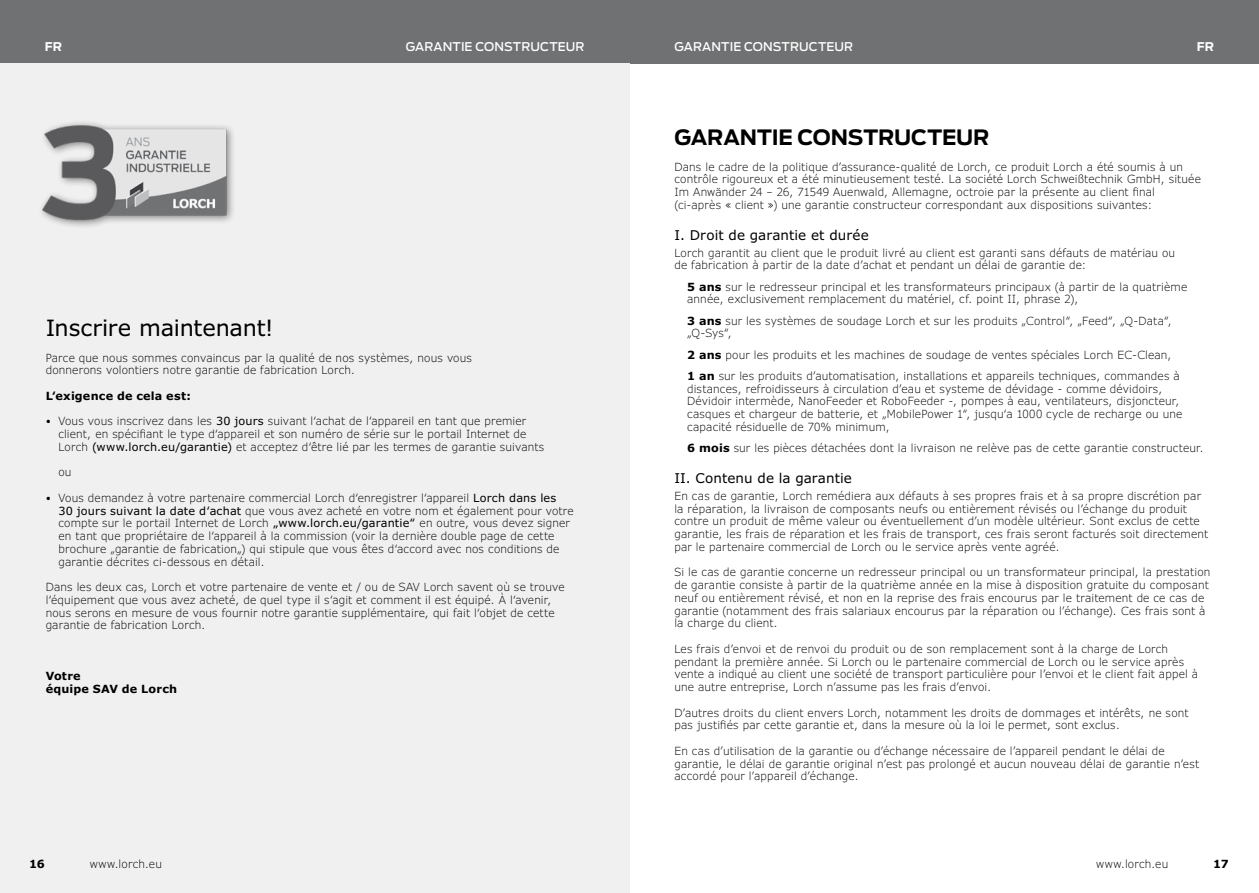
<style>
.page{position:relative;width:1259px;height:893px;background:#fff}
.page>*{position:absolute;margin:0;border:0;box-sizing:border-box;transform-origin:0 0}
.t1{font:22.5px "Verdana Pro";letter-spacing:-.015em;color:#000}
.t2{font:700 21px "Antenna";letter-spacing:-.005em;color:#000}
.t3{font:13.5px "Verdana Pro";letter-spacing:.005em;color:#000}
.t4{font:500 12px "Antenna";letter-spacing:.01em;color:#fff}
.t5{font:700 12px "Antenna";color:#fff}
.t6{font:300 11.25px/12.8px "Verdana Pro";letter-spacing:.01em;color:#000}
.t7{font:700 11.25px/12.8px "Verdana Pro";letter-spacing:.015em;color:#000}
.s1{font-weight:400}
.s2{font-weight:700}
</style>
<div class="page">
<div style="left:0;top:0;width:1259px;height:64px;background:#707172"></div>
<div style="left:0;top:64px;width:629px;height:829px;background:#f0f0f1"></div>
<img style="left:41px;top:122px;width:192px;height:105px">
<p class="t5" style="left:45px;top:38px;width:19px">FR</p>
<p class="t4" style="left:406px;top:38px;width:180px">GARANTIE CONSTRUCTEUR</p>
<p class="t4" style="left:674px;top:38px;width:180px">GARANTIE CONSTRUCTEUR</p>
<p class="t5" style="left:1196px;top:38px;width:19px">FR</p>
<h1 class="t1" style="left:46px;top:314px;width:229px">Inscrire maintenant!</h1>
<p class="t6" style="left:46px;top:351px;width:428px">Parce que nous sommes convaincus par la qualité de nos systèmes, nous vous donnerons volontiers notre garantie de fabrication Lorch.</p>
<p class="t7" style="left:46px;top:389px;width:147px">L‘exigence de cela est:</p>
<p class="t6" style="left:58px;top:415px;width:487px;text-indent:-13px">• Vous vous inscrivez dans les <span class="s1">30 jours</span> suivant l‘achat de l‘appareil en tant que premier client, en spécifiant le type d‘appareil et son numéro de série sur le portail Internet de<br>Lorch <span class="s1">(www.lorch.eu/garantie)</span> et acceptez d‘être lié par les termes de garantie suivants</p>
<p class="t6" style="left:58px;top:466px;width:15px">ou</p>
<p class="t6" style="left:58px;top:492px;width:517px;text-indent:-13px">• Vous demandez à votre partenaire commercial Lorch d‘enregistrer l‘appareil <span class="s1">Lorch dans les 30 jours suivant la date d‘achat</span> que vous avez acheté en votre nom et également pour votre compte sur le portail Internet de Lorch <span class="s1">„www.lorch.eu/garantie“</span> en outre, vous devez signer en tant que propriétaire de l‘appareil à la commission (voir la dernière double page de cette brochure „garantie de fabrication„) qui stipule que vous êtes d‘accord avec nos conditions de garantie décrites ci-dessous en détail.</p>
<p class="t6" style="left:46px;top:581px;width:520px">Dans les deux cas, Lorch et votre partenaire de vente et / ou de SAV Lorch savent où se trouve l‘équipement que vous avez acheté, de quel type il s‘agit et comment il est équipé. À l‘avenir, nous serons en mesure de vous fournir notre garantie supplémentaire, qui fait l‘objet de cette garantie de fabrication Lorch.</p>
<p class="t7" style="left:46px;top:670px;width:133px">Votre<br>équipe SAV de Lorch</p>
<h2 class="t2" style="left:674px;top:122px;width:316px">GARANTIE CONSTRUCTEUR</h2>
<p class="t6" style="left:674px;top:160px;width:528px">Dans le cadre de la politique d’assurance-qualité de Lorch, ce produit Lorch a été soumis à un contrôle rigoureux et a été minutieusement testé. La société Lorch Schweißtechnik GmbH, située Im Anwänder 24 – 26, 71549 Auenwald, Allemagne, octroie par la présente au client final (ci-après « client ») une garantie constructeur correspondant aux dispositions suivantes:</p>
<p class="t3" style="left:674px;top:226px;width:196px">I. Droit de garantie et durée</p>
<p class="t6" style="left:674px;top:246px;width:502px">Lorch garantit au client que le produit livré au client est garanti sans défauts de matériau ou de fabrication à partir de la date d’achat et pendant un délai de garantie de:</p>
<p class="t6" style="left:687px;top:280px;width:501px"><span class="s2">5 ans</span> sur le redresseur principal et les transformateurs principaux (à partir de la quatrième année, exclusivement remplacement du matériel, cf. point II, phrase 2),</p>
<p class="t6" style="left:687px;top:314px;width:486px"><span class="s2">3 ans</span> sur les systèmes de soudage Lorch et sur les produits „Control“, „Feed“, „Q-Data“, „Q-Sys“,</p>
<p class="t6" style="left:687px;top:344px;width:494px;line-height:21.3px"><span class="s2">2 ans</span> pour les produits et les machines de soudage de ventes spéciales Lorch EC-Clean,<br><span class="s2">1 an</span> sur les produits d’automatisation, installations et appareils techniques, commandes à</p>
<p class="t6" style="left:687px;top:382px;width:497px">distances, refroidisseurs à circulation d’eau et systeme de dévidage - comme dévidoirs, Dévidoir intermède, NanoFeeder et RoboFeeder -, pompes à eau, ventilateurs, disjoncteur, casques et chargeur de batterie, et „MobilePower 1“, jusqu‘a 1000 cycle de recharge ou une capacité résiduelle de 70% minimum,</p>
<p class="t6" style="left:687px;top:442px;width:518px"><span class="s2">6 mois</span> sur les pièces détachées dont la livraison ne relève pas de cette garantie constructeur.</p>
<p class="t3" style="left:674px;top:469px;width:179px">II. Contenu de la garantie</p>
<p class="t6" style="left:674px;top:490px;width:535px">En cas de garantie, Lorch remédiera aux défauts à ses propres frais et à sa propre discrétion par la réparation, la livraison de composants neufs ou entièrement révisés ou l’échange du produit contre un produit de même valeur ou éventuellement d’un modèle ultérieur. Sont exclus de cette garantie, les frais de réparation et les frais de transport, ces frais seront facturés soit directement par le partenaire commercial de Lorch ou le service après vente agréé.</p>
<p class="t6" style="left:674px;top:566px;width:537px">Si le cas de garantie concerne un redresseur principal ou un transformateur principal, la prestation de garantie consiste à partir de la quatrième année en la mise à disposition gratuite du composant neuf ou entièrement révisé, et non en la reprise des frais encourus par le traitement de ce cas de garantie (notamment des frais salariaux encourus par la réparation ou l’échange). Ces frais sont à la charge du client.</p>
<p class="t6" style="left:674px;top:643px;width:525px">Les frais d’envoi et de renvoi du produit ou de son remplacement sont à la charge de Lorch pendant la première année. Si Lorch ou le partenaire commercial de Lorch ou le service après vente a indiqué au client une société de transport particulière pour l’envoi et le client fait appel à une autre entreprise, Lorch n’assume pas les frais d’envoi.</p>
<p class="t6" style="left:674px;top:706px;width:515px">D’autres droits du client envers Lorch, notamment les droits de dommages et intérêts, ne sont pas justifiés par cette garantie et, dans la mesure où la loi le permet, sont exclus.</p>
<p class="t6" style="left:674px;top:745px;width:526px">En cas d’utilisation de la garantie ou d’échange nécessaire de l’appareil pendant le délai de garantie, le délai de garantie original n’est pas prolongé et aucun nouveau délai de garantie n’est accordé pour l’appareil d’échange.</p>
<p class="t7" style="left:29px;top:857px;width:17px">16</p>
<p class="t6" style="left:90px;top:858px;width:73px">www.lorch.eu</p>
<p class="t6" style="left:1096px;top:858px;width:73px">www.lorch.eu</p>
<p class="t7" style="left:1213px;top:857px;width:17px">17</p>
</div>
